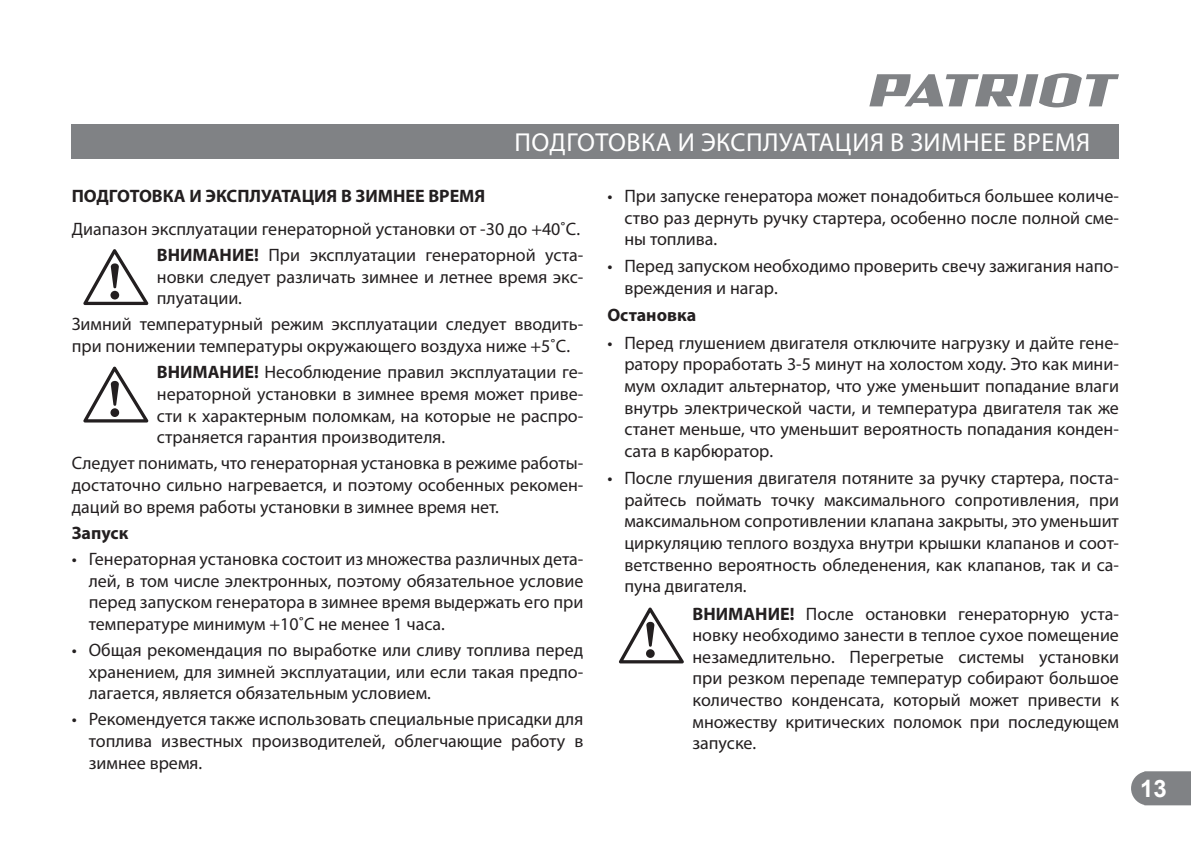
<style>
.page{position:relative;width:1191px;height:843px;background:#fff}
.page>*{position:absolute;margin:0;border:0;box-sizing:border-box;transform-origin:0 0}
.t1{font:26px "Myriad Pro";letter-spacing:.02em;color:#fff}
.t2{font:700 24px "Arial";color:#fff}
.t3{font:18px/21.6px "Myriad Pro";color:#231f20;text-align:justify}
.t4{font:700 18px "Myriad Pro";color:#231f20}
.s1{font-weight:700}
</style>
<div class="page">
<svg style="left:1131px;top:771px;width:59px;height:33px;background:#888a8c"></svg>
<svg style="left:869px;top:73px;width:249px;height:34px"></svg>
<div style="left:72px;top:124px;width:1046px;height:34px;background:#808285"></div>
<svg style="left:83px;top:249px;width:66px;height:56px"></svg>
<svg style="left:83px;top:366px;width:66px;height:56px"></svg>
<svg style="left:619px;top:607px;width:65px;height:56px"></svg>
<h1 class="t1" style="left:514px;top:130px;width:577px">ПОДГОТОВКА И ЭКСПЛУАТАЦИЯ В ЗИМНЕЕ ВРЕМЯ</h1>
<p class="t4" style="left:72px;top:187px;width:415px">ПОДГОТОВКА И ЭКСПЛУАТАЦИЯ В ЗИМНЕЕ ВРЕМЯ</p>
<p class="t3" style="left:72px;top:216px;width:513px;line-height:26.2px;text-align:right">Диапазон эксплуатации генераторной установки от -30 до +40˚С.<br><span class="s1">ВНИМАНИЕ!</span> При эксплуатации генераторной уста-</p>
<p class="t3" style="left:157px;top:266px;width:428px">новки следует различать зимнее и летнее время экс&shy;плуатации.</p>
<p class="t3" style="left:72px;top:314px;width:513px">Зимний температурный режим эксплуатации следует вводить&shy;при понижении температуры окружающего воздуха ниже +5˚С.</p>
<p class="t3" style="left:157px;top:362px;width:428px"><span class="s1">ВНИМАНИЕ!</span> Несоблюдение правил эксплуатации ге&shy;нераторной установки в зимнее время может приве&shy;сти к характерным поломкам, на которые не распро&shy;страняется гарантия производителя.</p>
<p class="t3" style="left:72px;top:453px;width:513px">Следует понимать, что генераторная установка в режиме работы&shy;достаточно сильно нагревается, и поэтому особенных рекомен&shy;даций во время работы установки в зимнее время нет.</p>
<p class="t4" style="left:72px;top:523px;width:58px">Запуск</p>
<p class="t3" style="left:89px;top:548px;width:496px;text-indent:-17px">• Генераторная установка состоит из множества различных дета&shy;лей, в том числе электронных, поэтому обязательное условие перед запуском генератора в зимнее время выдержать его при температуре минимум +10˚С не менее 1 часа.</p>
<p class="t3" style="left:89px;top:639px;width:496px;text-indent:-17px">• Общая рекомендация по выработке или сливу топлива перед хранением, для зимней эксплуатации, или если такая предпо&shy;лагается, является обязательным условием.</p>
<p class="t3" style="left:89px;top:708px;width:496px;text-indent:-17px">• Рекомендуется также использовать специальные присадки для топлива известных производителей, облегчающие работу в зимнее время.</p>
<p class="t3" style="left:624px;top:186px;width:496px;text-indent:-17px">• При запуске генератора может понадобиться большее количе&shy;ство раз дернуть ручку стартера, особенно после полной сме&shy;ны топлива.</p>
<p class="t3" style="left:624px;top:256px;width:496px;text-indent:-17px">• Перед запуском необходимо проверить свечу зажигания напо&shy;вреждения и нагар.</p>
<p class="t4" style="left:607px;top:306px;width:90px">Остановка</p>
<p class="t3" style="left:624px;top:332px;width:496px;text-indent:-17px">• Перед глушением двигателя отключите нагрузку и дайте гене&shy;ратору проработать 3-5 минут на холостом ходу. Это как мини&shy;мум охладит альтернатор, что уже уменьшит попадание влаги внутрь электрической части, и температура двигателя так же станет меньше, что уменьшит вероятность попадания конден&shy;сата в карбюратор.</p>
<p class="t3" style="left:624px;top:467px;width:496px;text-indent:-17px">• После глушения двигателя потяните за ручку стартера, поста&shy;райтесь поймать точку максимального сопротивления, при максимальном сопротивлении клапана закрыты, это уменьшит циркуляцию теплого воздуха внутри крышки клапанов и соот&shy;ветственно вероятность обледенения, как клапанов, так и са&shy;пуна двигателя.</p>
<p class="t3" style="left:692px;top:603px;width:428px"><span class="s1">ВНИМАНИЕ!</span> После остановки генераторную уста&shy;новку необходимо занести в теплое сухое помещение незамедлительно. Перегретые системы установки при резком перепаде температур собирают большое количество конденсата, который может привести к множеству критических поломок при последующем запуске.</p>
<h2 class="t2" style="left:1139px;top:774px;width:28px">13</h2>
</div>
